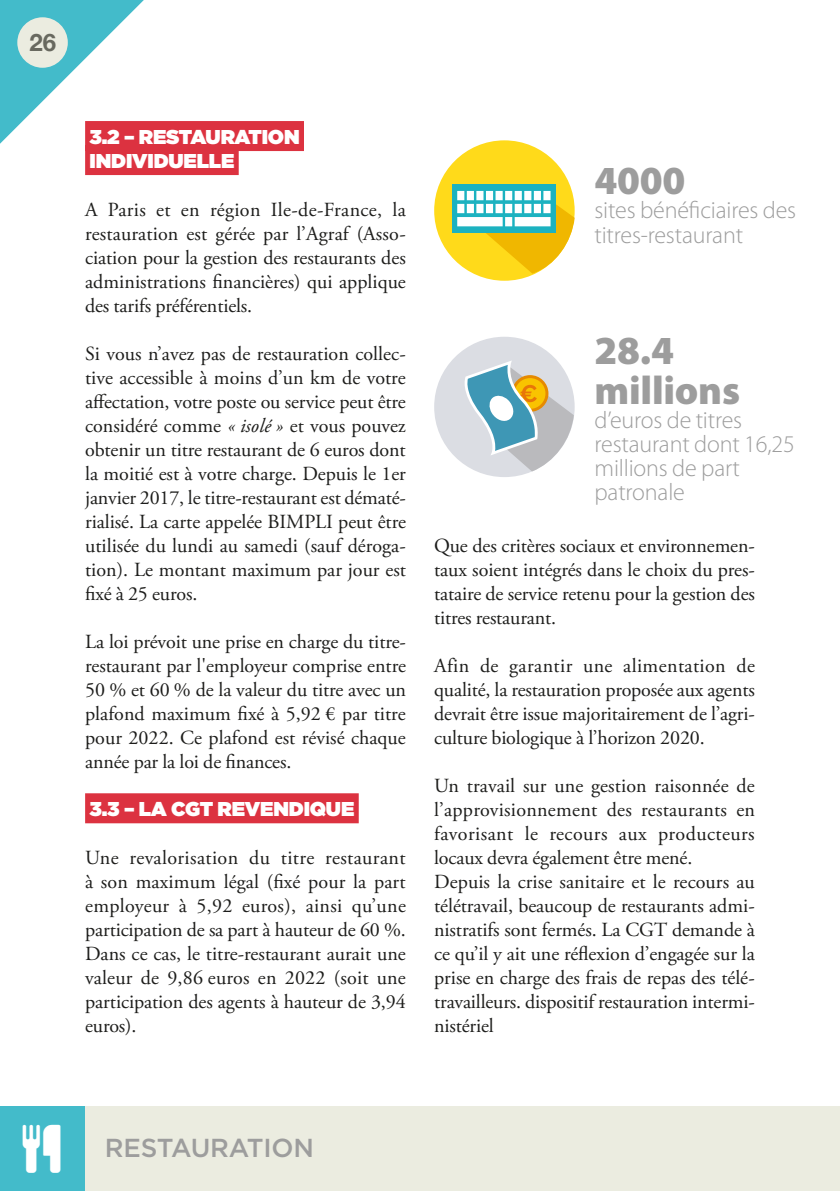
<style>
.page{position:relative;width:840px;height:1191px;background:#fff}
.page>*{position:absolute;margin:0;border:0;box-sizing:border-box;transform-origin:0 0}
.t1{font:900 40px/40px "Myriad Pro";letter-spacing:-.005em;color:#9d9d9d}
.t2{font:500 26px "Gotham";letter-spacing:-.01em;color:#9d9d9d}
.t3{font:300 24px/24px "Myriad Pro";letter-spacing:-.005em;color:#9d9d9d}
.t4{font:700 24px "Helvetica Neue";color:#68695f}
.t5{font:20px/24px "Adobe Garamond Pro";letter-spacing:-.005em;color:#1d1d1b;text-align:justify}
.TITRE_NV1{font:900 20px/24px "Gotham";letter-spacing:-.01em;color:#fff}
.s1{font-style:italic}
</style>
<div class="page">
<svg style="left:0;top:0;width:289px;height:176px"></svg>
<div style="left:0;top:1106px;width:839px;height:85px;background:#ebece0"></div>
<div style="left:0;top:1106px;width:85px;height:85px;background:#43bbca"></div>
<div style="left:17px;top:17px;width:51px;height:51px;background:#ebece0;border-radius:50%"></div>
<div style="left:85px;top:121px;width:219px;height:30px;background:#dc3240"></div>
<div style="left:85px;top:145px;width:153px;height:30px;background:#dc3240"></div>
<div style="left:85px;top:793px;width:273px;height:30px;background:#dc3240"></div>
<div style="left:434px;top:140px;width:140px;height:141px;background:#ffda1a;border-radius:50%"></div>
<div style="left:452px;top:185px;width:103px;height:48px;background:#1cb2c0"></div>
<svg style="left:456px;top:191px;width:118px;height:83px"></svg>
<div style="left:434px;top:337px;width:140px;height:140px;background:#dbdde3;border-radius:50%"></div>
<svg style="left:460px;top:360px;width:113px;height:111px"></svg>
<p class="t4" style="left:30px;top:23px;width:28px">26</p>
<p class="TITRE_NV1" style="left:89px;top:125px;width:211px">3.2 – RESTAURATION<br>INDIVIDUELLE</p>
<p class="t5" style="left:85px;top:198px;width:322px">A Paris et en région Ile-de-France, la restauration est gérée par l’Agraf (Asso&shy;ciation pour la gestion des restaurants des administrations financières) qui applique des tarifs préférentiels.</p>
<p class="t5" style="left:85px;top:342px;width:322px">Si vous n’avez pas de restauration collec&shy;tive accessible à moins d’un km de votre affectation, votre poste ou service peut être considéré comme <span class="s1">« isolé »</span> et vous pouvez obtenir un titre restaurant de 6 euros dont la moitié est à votre charge. Depuis le 1er janvier 2017, le titre-restaurant est dématé&shy;rialisé. La carte appelée BIMPLI peut être utilisée du lundi au samedi (sauf déroga&shy;tion). Le montant maximum par jour est fixé à 25 euros.</p>
<p class="t5" style="left:85px;top:630px;width:322px">La loi prévoit une prise en charge du titre&shy;restaurant par l'employeur comprise entre 50 % et 60 % de la valeur du titre avec un plafond maximum fixé à 5,92 € par titre pour 2022. Ce plafond est révisé chaque année par la loi de finances.</p>
<p class="TITRE_NV1" style="left:89px;top:797px;width:266px">3.3 – LA CGT REVENDIQUE</p>
<p class="t5" style="left:85px;top:846px;width:322px">Une revalorisation du titre restaurant à son maximum légal (fixé pour la part employeur à 5,92 euros), ainsi qu’une participation de sa part à hauteur de 60 %.<br>Dans ce cas, le titre-restaurant aurait une valeur de 9,86 euros en 2022 (soit une participation des agents à hauteur de 3,94 euros).</p>
<p class="t1" style="left:594px;top:159px;width:92px">4000</p>
<p class="t3" style="left:594px;top:198px;width:203px">sites bénéficiaires des titres-restaurant</p>
<p class="t1" style="left:594px;top:328px;width:147px">28.4 millions</p>
<p class="t3" style="left:594px;top:407px;width:201px">d’euros de titres restaurant dont 16,25 millions de part patronale</p>
<p class="t5" style="left:434px;top:534px;width:322px">Que des critères sociaux et environnemen&shy;taux soient intégrés dans le choix du pres&shy;tataire de service retenu pour la gestion des titres restaurant.</p>
<p class="t5" style="left:434px;top:654px;width:322px">Afin de garantir une alimentation de qualité, la restauration proposée aux agents devrait être issue majoritairement de l’agri&shy;culture biologique à l’horizon 2020.</p>
<p class="t5" style="left:434px;top:774px;width:322px">Un travail sur une gestion raisonnée de l’approvisionnement des restaurants en favorisant le recours aux producteurs locaux devra également être mené.</p>
<p class="t5" style="left:434px;top:870px;width:322px">Depuis la crise sanitaire et le recours au télétravail, beaucoup de restaurants admi&shy;nistratifs sont fermés. La CGT demande à ce qu’il y ait une réflexion d’engagée sur la prise en charge des frais de repas des télé&shy;travailleurs. dispositif restauration intermi&shy;nistériel</p>
<h2 class="t2" style="left:105px;top:1130px;width:210px">RESTAURATION</h2>
</div>
